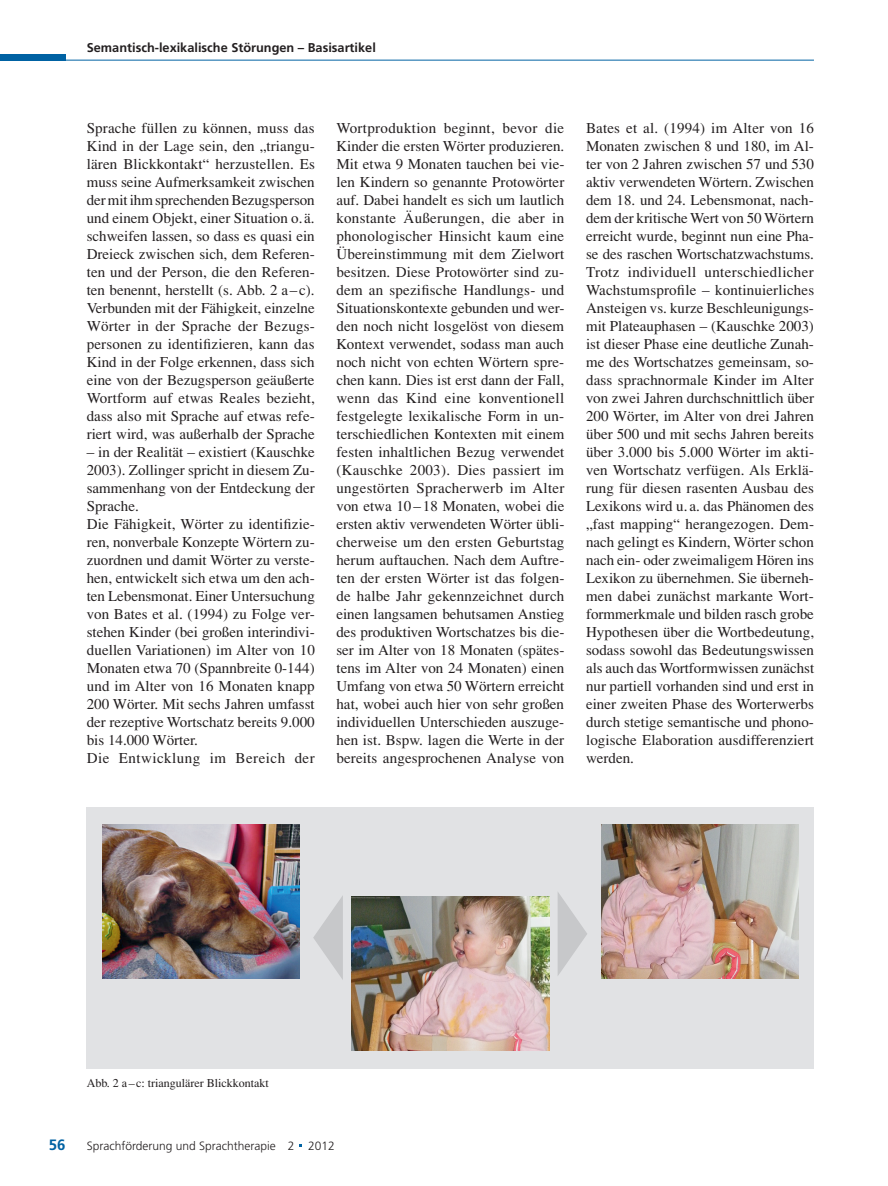
<style>
.page{position:relative;width:888px;height:1186px;background:#fff}
.page>*{position:absolute;margin:0;border:0;box-sizing:border-box;transform-origin:0 0}
.t1{font:15px/18px "Times";color:#231f20;text-align:justify}
.t2{font:700 15px "Frutiger";color:#0062a3}
.t3{font:700 12.75px "Frutiger";color:#231f20}
.t4{font:300 12px "Frutiger";color:#231f20}
.t5{font:12px "Times";color:#231f20}
</style>
<div class="page">
<div style="left:0;top:54px;width:66px;height:6px;background:#0062a3"></div>
<hr style="left:0;top:60px;width:814px;height:1px;background:#0062a3">
<div style="left:87px;top:807px;width:727px;height:261px;background:#e1e2e4"></div>
<svg style="left:313px;top:896px;width:30px;height:84px"></svg>
<svg style="left:558px;top:892px;width:29px;height:83px"></svg>
<img style="left:601px;top:824px;width:198px;height:154px">
<img style="left:352px;top:896px;width:197px;height:154px">
<img style="left:102px;top:825px;width:197px;height:153px">
<p class="t3" style="left:87px;top:40px;width:291px">Semantisch-lexikalische Störungen – Basisartikel</p>
<p class="t1" style="left:87px;top:118px;width:230px">Sprache füllen zu können, muss das Kind in der Lage sein, den „triangu&shy;lären Blickkontakt“ herzustellen. Es muss seine Aufmerksamkeit zwischen der mit ihm sprechenden Bezugsperson und einem Objekt, einer Situation o. ä. schweifen lassen, so dass es quasi ein Dreieck zwischen sich, dem Referen&shy;ten und der Person, die den Referen&shy;ten benennt, herstellt (s. Abb. 2 a – c).<br>Verbunden mit der Fähigkeit, einzelne Wörter in der Sprache der Bezugs&shy;personen zu identifizieren, kann das Kind in der Folge erkennen, dass sich eine von der Bezugsperson geäußerte Wortform auf etwas Reales bezieht, dass also mit Sprache auf etwas refe&shy;riert wird, was außerhalb der Sprache</p>
<p class="t1" style="left:87px;top:442px;width:230px;text-align:left">– in der Realität – existiert (Kauschke 2003). Zollinger spricht in diesem Zu&shy;sammenhang von der Entdeckung der Sprache.<br>Die Fähigkeit, Wörter zu identifizie&shy;ren, nonverbale Konzepte Wörtern zu&shy;zuordnen und damit Wörter zu verste&shy;hen, entwickelt sich etwa um den ach&shy;ten Lebensmonat. Einer Untersuchung von Bates et al. (1994) zu Folge ver&shy;stehen Kinder (bei großen interindivi&shy;duellen Variationen) im Alter von 10<br>Monaten etwa 70 (Spannbreite 0-144) und im Alter von 16 Monaten knapp 200 Wörter. Mit sechs Jahren umfasst der rezeptive Wortschatz bereits 9.000 bis 14.000 Wörter.<br>Die Entwicklung im Bereich der</p>
<p class="t1" style="left:336px;top:118px;width:230px">Wortproduktion beginnt, bevor die Kinder die ersten Wörter produzieren.<br>Mit etwa 9 Monaten tauchen bei vie&shy;len Kindern so genannte Protowörter auf. Dabei handelt es sich um lautlich konstante Äußerungen, die aber in phonologischer Hinsicht kaum eine Übereinstimmung mit dem Zielwort besitzen. Diese Protowörter sind zu&shy;dem an spezifische Handlungs- und Situationskontexte gebunden und wer&shy;den noch nicht losgelöst von diesem Kontext verwendet, sodass man auch noch nicht von echten Wörtern spre&shy;chen kann. Dies ist erst dann der Fall, wenn das Kind eine konventionell festgelegte lexikalische Form in un&shy;terschiedlichen Kontexten mit einem festen inhaltlichen Bezug verwendet (Kauschke 2003). Dies passiert im ungestörten Spracherwerb im Alter von etwa 10 – 18 Monaten, wobei die ersten aktiv verwendeten Wörter übli&shy;cherweise um den ersten Geburtstag herum auftauchen. Nach dem Auftre&shy;ten der ersten Wörter ist das folgen&shy;de halbe Jahr gekennzeichnet durch einen langsamen behutsamen Anstieg des produktiven Wortschatzes bis die&shy;ser im Alter von 18 Monaten (spätes&shy;tens im Alter von 24 Monaten) einen Umfang von etwa 50 Wörtern erreicht hat, wobei auch hier von sehr großen individuellen Unterschieden auszuge&shy;hen ist. Bspw. lagen die Werte in der bereits angesprochenen Analyse von</p>
<p class="t1" style="left:586px;top:118px;width:230px">Bates et al. (1994) im Alter von 16<br>Monaten zwischen 8 und 180, im Al&shy;ter von 2 Jahren zwischen 57 und 530 aktiv verwendeten Wörtern. Zwischen dem 18. und 24. Lebensmonat, nach&shy;dem der kritische Wert von 50 Wörtern erreicht wurde, beginnt nun eine Pha&shy;se des raschen Wortschatzwachstums.<br>Trotz individuell unterschiedlicher Wachstumsprofile – kontinuierliches Ansteigen vs. kurze Beschleunigungs&shy;mit Plateauphasen – (Kauschke 2003) ist dieser Phase eine deutliche Zunah&shy;me des Wortschatzes gemeinsam, so&shy;dass sprachnormale Kinder im Alter von zwei Jahren durchschnittlich über 200 Wörter, im Alter von drei Jahren über 500 und mit sechs Jahren bereits über 3.000 bis 5.000 Wörter im akti&shy;ven Wortschatz verfügen. Als Erklä&shy;rung für diesen rasenten Ausbau des Lexikons wird u. a. das Phänomen des „fast mapping“ herangezogen. Dem&shy;nach gelingt es Kindern, Wörter schon nach ein- oder zweimaligem Hören ins Lexikon zu übernehmen. Sie überneh&shy;men dabei zunächst markante Wort&shy;formmerkmale und bilden rasch grobe Hypothesen über die Wortbedeutung, sodass sowohl das Bedeutungswissen als auch das Wortformwissen zunächst nur partiell vorhanden sind und erst in einer zweiten Phase des Worterwerbs durch stetige semantische und phono&shy;logische Elaboration ausdifferenziert werden.</p>
<p class="t5" style="left:87px;top:1076px;width:184px">Abb. 2 a–c: triangulärer Blickkontakt</p>
<p class="t2" style="left:49px;top:1135px;width:18px">56</p>
<p class="t4" style="left:87px;top:1139px;width:250px">Sprachförderung und Sprachtherapie 2 2012</p>
</div>
